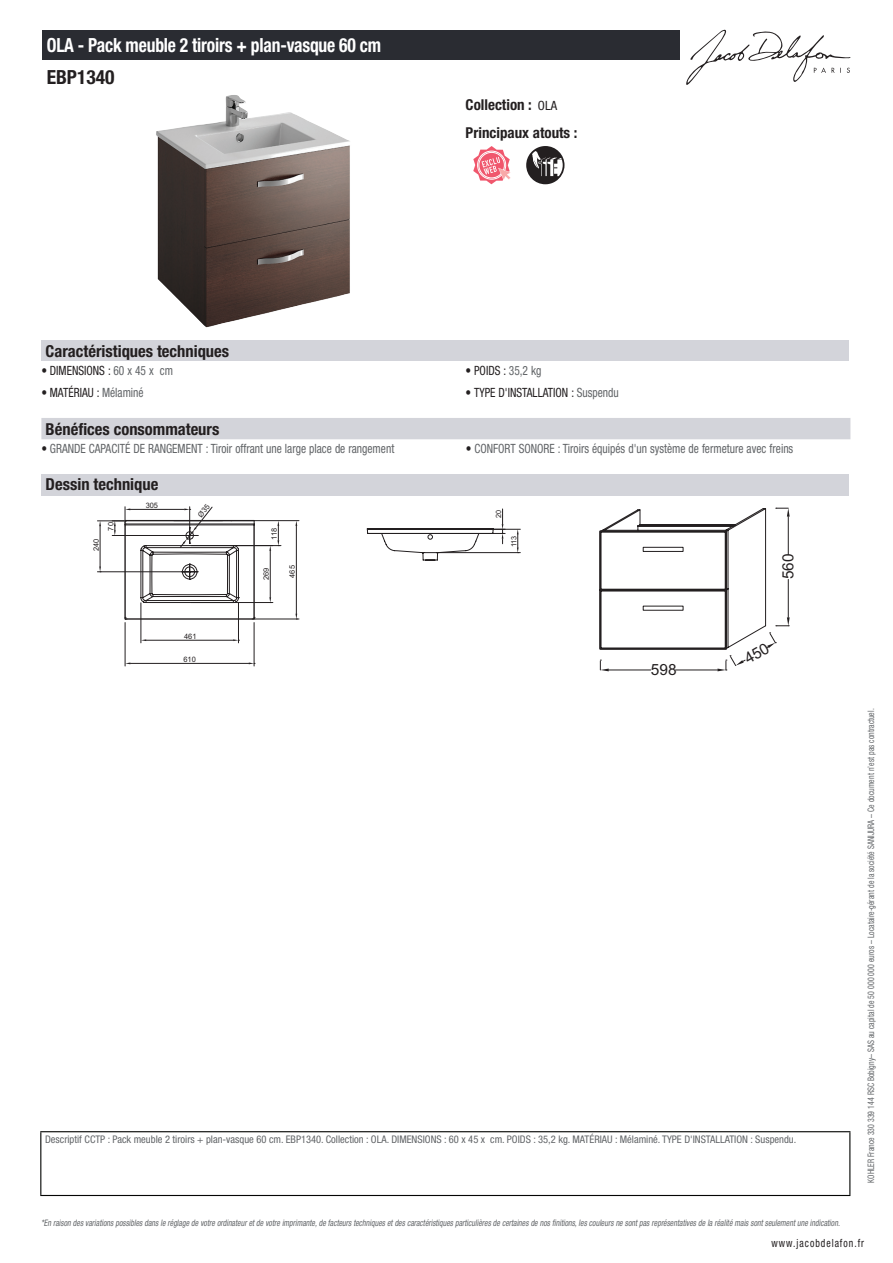
<style>
.page{position:relative;width:893px;height:1263px;background:#fff}
.page>*{position:absolute;margin:0;border:0;box-sizing:border-box;transform-origin:0 0}
.t1{font:700 condensed 19.5px "Helvetica Neue LT Std";letter-spacing:-.01em;color:#fff;scale:.9 1}
.t2{font:700 condensed 19.5px "Helvetica Neue LT Std";color:#231f20}
.t3{font:700 condensed 16.5px "Helvetica Neue LT Std";color:#231f20}
.t4{font:15.45px "Arial";color:#231f20}
.t5{font:700 condensed 15px/27.8px "Helvetica Neue LT Std";color:#231f20}
.t6{font:condensed 12.75px "Helvetica Neue LT Std";color:#626568;scale:.9 1}
.t7{font:condensed 12.75px "Helvetica Neue LT Std";color:#231f20;scale:.9 1}
.t8{font:condensed 11.25px "Helvetica Neue LT Std";letter-spacing:.1em;color:#231f20;scale:.87 1}
.t9{font:condensed 10.5px "Helvetica Neue LT Std";color:#626568}
.t10{font:italic condensed 9px "Helvetica Neue LT Std";color:#626568;scale:.87 1}
.t11{font:condensed 9px "Helvetica Neue LT Std";color:#626568;scale:.87 1}
.t12{font:7.5px "Arial";color:#231f20}
.t13{font:7.2px "Arial";color:#231f20}
.s1{font-weight:400;font-size:12.75px}
.s2{color:#626568}
.s3{color:#231f20}
</style>
<div class="page">
<svg style="left:686px;top:30px;width:164px;height:55px"></svg>
<img style="left:156px;top:95px;width:194px;height:233px">
<svg style="left:473px;top:146px;width:38px;height:38px"></svg>
<svg style="left:526px;top:146px;width:38px;height:38px"></svg>
<div style="left:41px;top:340px;width:808px;height:21px;background:#d3d4da"></div>
<div style="left:41px;top:418px;width:809px;height:21px;background:#d3d4da"></div>
<div style="left:41px;top:474px;width:808px;height:21px;background:#d3d4da"></div>
<hr style="left:125px;top:622px;width:1px;height:44px;background:#231f20">
<hr style="left:254px;top:622px;width:1px;height:44px;background:#231f20">
<hr style="left:130px;top:663px;width:119px;height:1px;background:#231f20">
<hr style="left:255px;top:520px;width:44px;height:1px;background:#231f20">
<hr style="left:255px;top:618px;width:44px;height:1px;background:#231f20">
<hr style="left:296px;top:526px;width:1px;height:88px;background:#231f20">
<hr style="left:192px;top:602px;width:81px;height:1px;background:#231f20">
<hr style="left:270px;top:551px;width:1px;height:46px;background:#231f20">
<hr style="left:232px;top:545px;width:49px;height:1px;background:#231f20">
<svg style="left:277px;top:521px;width:2px;height:25px"></svg>
<svg style="left:366px;top:508px;width:154px;height:53px"></svg>
<div style="left:43px;top:30px;width:637px;height:30px;background:#2a2c32"></div>
<hr style="left:40px;top:1131px;width:810px;height:1px;background:#040503">
<hr style="left:40px;top:1132px;width:1px;height:63px;background:#040503">
<hr style="left:849px;top:1132px;width:1px;height:63px;background:#040503">
<hr style="left:40px;top:1195px;width:810px;height:1px;background:#040503">
<svg style="left:599px;top:507px;width:191px;height:164px"></svg>
<svg style="left:97px;top:506px;width:158px;height:138px"></svg>
<h1 class="t1" style="left:47px;top:33px;width:373px">OLA - Pack meuble 2 tiroirs + plan-vasque 60 cm</h1>
<h1 class="t2" style="left:47px;top:65px;width:69px">EBP1340</h1>
<h3 class="t5" style="left:466px;top:90px;width:113px">Collection : <span class="s1">OLA<br></span>Principaux atouts :</h3>
<h2 class="t3" style="left:46px;top:341px;width:185px">Caractéristiques techniques</h2>
<h3 class="t7" style="left:41px;top:363px;width:148px">• DIMENSIONS : <span class="s2">60 x 45 x cm</span></h3>
<h3 class="t7" style="left:466px;top:363px;width:86px">• POIDS : <span class="s2">35,2 kg</span></h3>
<h3 class="t7" style="left:41px;top:385px;width:115px">• MATÉRIAU : <span class="s2">Mélaminé</span></h3>
<h3 class="t7" style="left:466px;top:385px;width:172px">• TYPE D'INSTALLATION : <span class="s2">Suspendu</span></h3>
<h2 class="t3" style="left:46px;top:419px;width:175px">Bénéfices consommateurs</h2>
<h3 class="t6" style="left:41px;top:441px;width:394px"><span class="s3">•</span> GRANDE CAPACITÉ DE RANGEMENT : Tiroir offrant une large place de rangement</h3>
<h3 class="t6" style="left:466px;top:441px;width:365px"><span class="s3">•</span> CONFORT SONORE : Tiroirs équipés d'un système de fermeture avec freins</h3>
<h2 class="t3" style="left:46px;top:475px;width:114px">Dessin technique</h2>
<p class="t12" style="left:91px;top:551px;width:14px;rotate:-90deg">240</p>
<p class="t12" style="left:106px;top:531px;width:10px;rotate:-90deg">70</p>
<p class="t12" style="left:146px;top:500px;width:14px">305</p>
<p class="t12" style="left:184px;top:631px;width:14px">461</p>
<p class="t12" style="left:183px;top:654px;width:14px">610</p>
<p class="t12" style="left:269px;top:540px;width:13px;rotate:-90deg">118</p>
<p class="t12" style="left:261px;top:580px;width:14px;rotate:-90deg">269</p>
<p class="t12" style="left:287px;top:578px;width:14px;rotate:-90deg">465</p>
<p class="t13" style="left:494px;top:518px;width:10px;rotate:-90deg">20</p>
<p class="t13" style="left:509px;top:547px;width:13px;rotate:-90deg">113</p>
<h3 class="t4" style="left:651px;top:659px;width:27px">598</h3>
<h3 class="t4" style="left:777px;top:579px;width:27px;rotate:-90deg">560</h3>
<p class="t9" style="left:45px;top:1134px;width:753px">Descriptif CCTP : Pack meuble 2 tiroirs + plan-vasque 60 cm. EBP1340. Collection : OLA. DIMENSIONS : 60 x 45 x cm. POIDS : 35,2 kg. MATÉRIAU : Mélaminé. TYPE D'INSTALLATION : Suspendu.</p>
<p class="t11" style="left:866px;top:1183px;width:547px;rotate:-90deg">KOHLER France 330 339 144 RSC Bobigny– SAS au capital de 50 000 000 euros – Locataire-gérant de la société SANIJURA – Ce document n’est pas contractuel.</p>
<p class="t10" style="left:41px;top:1217px;width:922px">*En raison desvariationspossiblesdansle réglage de votre ordinateuretde votre imprimante,de facteurstechniquesetdescaractéristiquesparticulièresde certainesde nosfinitions,lescouleursne sontpasreprésentativesde la réalité maissontseulementune indication.</p>
<p class="t8" style="left:772px;top:1237px;width:108px">www.jacobdelafon.fr</p>
</div>
